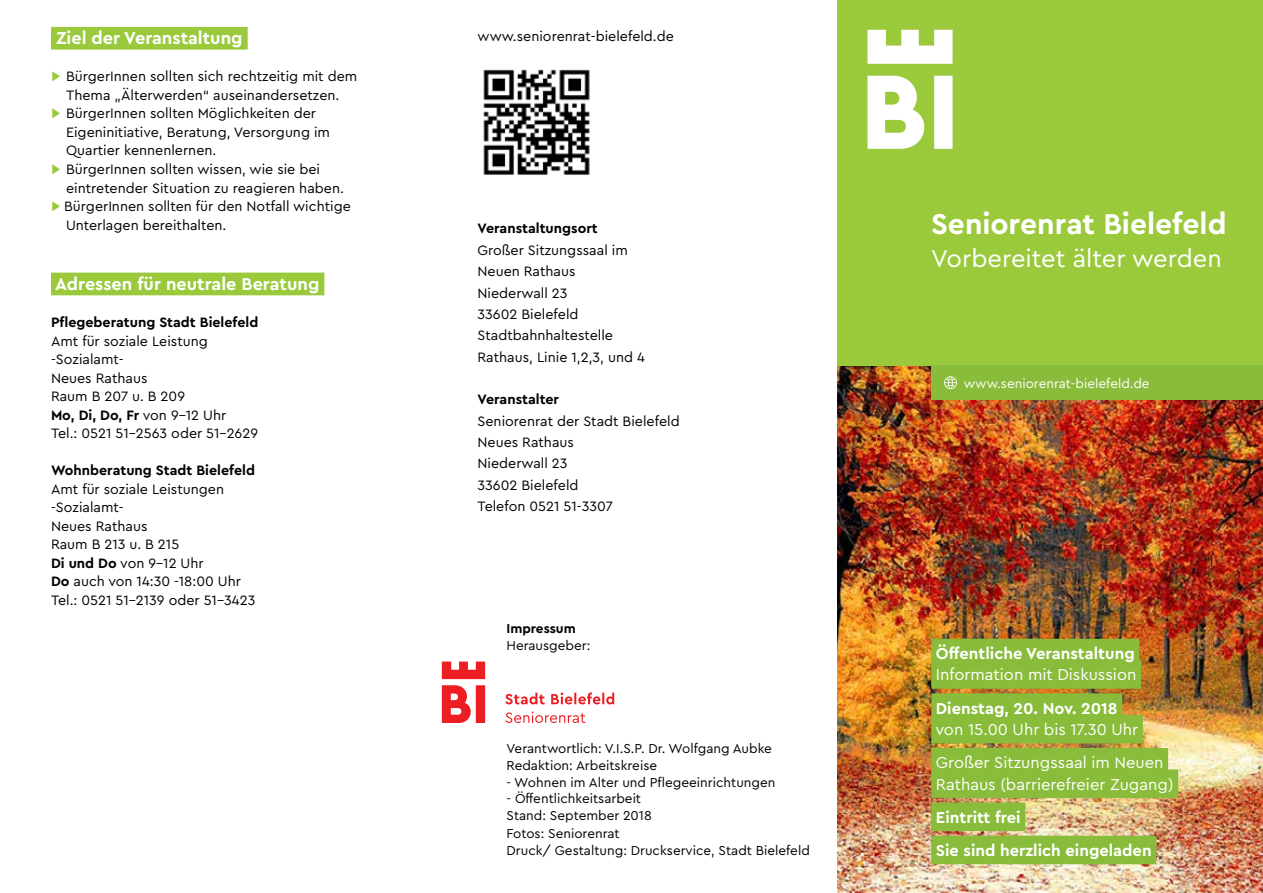
<style>
.page{position:relative;width:1263px;height:893px;background:#fff}
.page>*{position:absolute;margin:0;border:0;box-sizing:border-box;transform-origin:0 0}
.t1{font:700 30px "Cera Bielefeld";color:#fff}
.t2{font:25.5px "Cera Bielefeld";color:#fff}
.t3{font:700 18px "Cera Bielefeld";color:#fff}
.t4{font:16.5px/33.2px "Cera Bielefeld";color:#fff}
.t5{font:700 16.5px/33.2px "Cera Bielefeld";color:#fff}
.t6{font:14.25px/21.3px "Cera Bielefeld";color:#000}
.t7{font:700 14.25px "Cera Bielefeld";color:#000}
.t8{font:13.5px/17.5px "Cera Bielefeld";color:#000}
.t9{font:13.5px "Cera Bielefeld";color:#fff}
.t10{font:700 13.5px "Cera Bielefeld";color:#000}
.s1{color:#9aca3c}
.s2{font-weight:700}
</style>
<div class="page">
<img style="left:838px;top:366px;width:425px;height:527px">
<div style="left:838px;top:0;width:425px;height:366px;background:#9aca3c"></div>
<div style="left:931px;top:366px;width:332px;height:34px;background:#89bc3a"></div>
<svg style="left:944px;top:376px;width:13px;height:13px"></svg>
<div style="left:51px;top:27px;width:197px;height:23px;background:#9aca3c"></div>
<div style="left:51px;top:273px;width:273px;height:22px;background:#9aca3c"></div>
<svg style="left:442px;top:662px;width:43px;height:61px"></svg>
<svg style="left:505px;top:711px;width:80px;height:12px"></svg>
<svg style="left:505px;top:692px;width:109px;height:12px"></svg>
<div style="left:931px;top:639px;width:208px;height:28px;background:#89bc3a"></div>
<div style="left:931px;top:660px;width:210px;height:29px;background:#89bc3a"></div>
<div style="left:931px;top:693px;width:191px;height:29px;background:#89bc3a"></div>
<div style="left:931px;top:715px;width:212px;height:28px;background:#89bc3a"></div>
<div style="left:931px;top:748px;width:237px;height:28px;background:#89bc3a"></div>
<div style="left:931px;top:769px;width:247px;height:29px;background:#89bc3a"></div>
<div style="left:931px;top:803px;width:94px;height:28px;background:#89bc3a"></div>
<div style="left:931px;top:836px;width:225px;height:28px;background:#89bc3a"></div>
<img style="left:483px;top:69px;width:107px;height:106px">
<svg style="left:867px;top:30px;width:85px;height:119px"></svg>
<p class="t3" style="left:56px;top:26px;width:188px">Ziel der Veranstaltung</p>
<p class="t6" style="left:51px;top:65px;width:308px"><span class="s1">▶</span> BürgerInnen sollten sich rechtzeitig mit dem</p>
<p class="t6" style="left:66px;top:84px;width:275px">Thema „Älterwerden“ auseinandersetzen.</p>
<p class="t6" style="left:51px;top:102px;width:266px"><span class="s1">▶</span> BürgerInnen sollten Möglichkeiten der</p>
<p class="t6" style="left:66px;top:121px;width:265px">Eigeninitiative, Beratung, Versorgung im</p>
<p class="t6" style="left:66px;top:139px;width:152px">Quartier kennenlernen.</p>
<p class="t6" style="left:51px;top:158px;width:271px"><span class="s1">▶</span> BürgerInnen sollten wissen, wie sie bei</p>
<p class="t6" style="left:66px;top:176px;width:279px">eintretender Situation zu reagieren haben.</p>
<p class="t6" style="left:51px;top:195px;width:301px"><span class="s1">▶</span> BürgerInnen sollten für den Notfall wichtige</p>
<p class="t6" style="left:66px;top:214px;width:162px">Unterlagen bereithalten.</p>
<p class="t3" style="left:55px;top:272px;width:266px">Adressen für neutrale Beratung</p>
<p class="t7" style="left:51px;top:313px;width:209px">Pflegeberatung Stadt Bielefeld</p>
<p class="t6" style="left:51px;top:331px;width:209px;line-height:18.6px">Amt für soziale Leistung -Sozialamt-<br>Neues Rathaus<br>Raum B 207 u. B 209<br><span class="s2">Mo, Di, Do, Fr</span> von 9-12 Uhr<br>Tel.: 0521 51-2563 oder 51-2629</p>
<p class="t7" style="left:51px;top:461px;width:205px">Wohnberatung Stadt Bielefeld</p>
<p class="t6" style="left:51px;top:479px;width:206px;line-height:18.5px">Amt für soziale Leistungen -Sozialamt-<br>Neues Rathaus<br>Raum B 213 u. B 215<br><span class="s2">Di und Do</span> von 9-12 Uhr<br><span class="s2">Do</span> auch von 14:30 -18:00 Uhr<br>Tel.: 0521 51-2139 oder 51-3423</p>
<p class="t6" style="left:477px;top:25px;width:198px">www.seniorenrat-bielefeld.de</p>
<p class="t7" style="left:477px;top:219px;width:122px">Veranstaltungsort</p>
<p class="t6" style="left:477px;top:239px;width:169px">Großer Sitzungssaal im<br>Neuen Rathaus<br>Niederwall 23<br>33602 Bielefeld<br>Stadtbahnhaltestelle<br>Rathaus, Linie 1,2,3, und 4</p>
<p class="t7" style="left:477px;top:390px;width:83px">Veranstalter</p>
<p class="t6" style="left:477px;top:410px;width:204px">Seniorenrat der Stadt Bielefeld<br>Neues Rathaus<br>Niederwall 23<br>33602 Bielefeld<br>Telefon 0521 51-3307</p>
<p class="t10" style="left:506px;top:619px;width:71px">Impressum</p>
<p class="t8" style="left:506px;top:636px;width:85px">Herausgeber:</p>
<p class="t8" style="left:506px;top:739px;width:267px">Verantwortlich: V.I.S.P. Dr. Wolfgang Aubke<br>Redaktion: Arbeitskreise</p>
<p class="t8" style="left:506px;top:773px;width:270px">- Wohnen im Alter und Pflegeeinrichtungen</p>
<p class="t8" style="left:506px;top:789px;width:305px">- Öffentlichkeitsarbeit<br>Stand: September 2018<br>Fotos: Seniorenrat<br>Druck/ Gestaltung: Druckservice, Stadt Bielefeld</p>
<h1 class="t1" style="left:931px;top:204px;width:297px">Seniorenrat Bielefeld</h1>
<h2 class="t2" style="left:931px;top:241px;width:292px">Vorbereitet älter werden</h2>
<p class="t9" style="left:964px;top:374px;width:187px">www.seniorenrat-bielefeld.de</p>
<p class="t5" style="left:936px;top:636px;width:200px">Öffentliche Veranstaltung</p>
<p class="t4" style="left:936px;top:658px;width:202px">Information mit Diskussion</p>
<p class="t5" style="left:936px;top:691px;width:183px">Dienstag, 20. Nov. 2018</p>
<p class="t4" style="left:935px;top:712px;width:230px">von 15.00 Uhr bis 17.30 Uhr<br>Großer Sitzungssaal im Neuen</p>
<p class="t4" style="left:936px;top:767px;width:239px">Rathaus (barrierefreier Zugang)</p>
<p class="t5" style="left:936px;top:800px;width:217px">Eintritt frei<br>Sie sind herzlich eingeladen</p>
</div>
